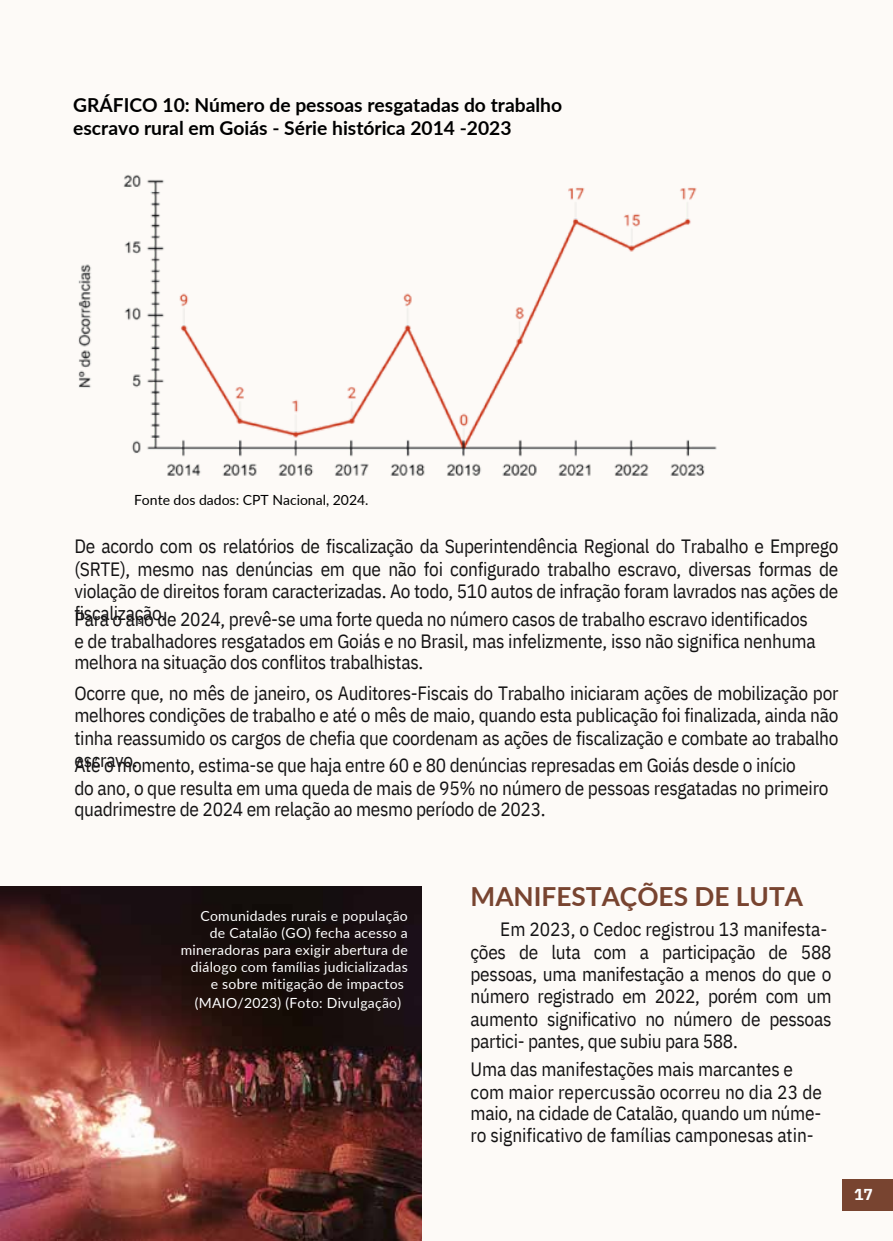
<style>
.page{position:relative;width:893px;height:1241px;background:#fff}
.page>*{position:absolute;margin:0;border:0;box-sizing:border-box;transform-origin:0 0}
.t1{font:700 26.25px "Lato";color:#784430}
.t2{font:19.25px/22.4px "IBM Plex Sans Cond";letter-spacing:-.015em;color:#141314;text-align:justify}
.t3{font:700 19.25px/22.4px "Lato";color:#000}
.t4{font:700 15.75px "IBM Plex Sans";color:#fff}
.t5{font:14px/17.2px "Lato";letter-spacing:.02em;color:#fff;text-align:right}
.t6{font:14px "Lato";color:#000}
</style>
<div class="page">
<div style="left:0;top:0;width:892px;height:1240px;background:#fdfaf7"></div>
<img style="left:78px;top:175px;width:639px;height:301px">
<img style="left:0;top:886px;width:421px;height:354px">
<div style="left:841px;top:1179px;width:51px;height:31px;background:#784430"></div>
<p class="t3" style="left:73px;top:94px;width:490px">GRÁFICO 10: Número de pessoas resgatadas do trabalho escravo rural em Goiás - Série histórica 2014 -2023</p>
<h3 class="t6" style="left:134px;top:491px;width:236px">Fonte dos dados: CPT Nacional, 2024.</h3>
<h3 class="t2" style="left:74px;top:535px;width:765px">De acordo com os relatórios de fiscalização da Superintendência Regional do Trabalho e Emprego (SRTE), mesmo nas denúncias em que não foi configurado trabalho escravo, diversas formas de violação de direitos foram caracterizadas. Ao todo, 510 autos de infração foram lavrados nas ações de fiscalização.</h3>
<h3 class="t2" style="left:74px;top:607px;width:742px">Para o ano de 2024, prevê-se uma forte queda no número casos de trabalho escravo identificados e de trabalhadores resgatados em Goiás e no Brasil, mas infelizmente, isso não significa nenhuma</h3>
<h3 class="t2" style="left:74px;top:650px;width:350px">melhora na situação dos conflitos trabalhistas.</h3>
<h3 class="t2" style="left:74px;top:681px;width:765px">Ocorre que, no mês de janeiro, os Auditores-Fiscais do Trabalho iniciaram ações de mobilização por melhores condições de trabalho e até o mês de maio, quando esta publicação foi finalizada, ainda não tinha reassumido os cargos de chefia que coordenam as ações de fiscalização e combate ao trabalho escravo.</h3>
<p class="t2" style="left:74px;top:754px;width:755px;line-height:21.7px;text-align:left">Até o momento, estima-se que haja entre 60 e 80 denúncias represadas em Goiás desde o início<br>do ano, o que resulta em uma queda de mais de 95% no número de pessoas resgatadas no primeiro quadrimestre de 2024 em relação ao mesmo período de 2023.</p>
<h3 class="t5" style="left:181px;top:906px;width:228px">Comunidades rurais e população<br>de Catalão (GO) fecha acesso a mineradoras para exigir abertura de diálogo com famílias judicializadas e sobre mitigação de impactos</h3>
<h3 class="t5" style="left:195px;top:994px;width:208px">(MAIO/2023) (Foto: Divulgação)</h3>
<p class="t1" style="left:470px;top:879px;width:334px">MANIFESTAÇÕES DE LUTA</p>
<p class="t2" style="left:500px;top:917px;width:328px">Em 2023, o Cedoc registrou 13 manifesta-</p>
<p class="t2" style="left:470px;top:940px;width:362px">ções de luta com a participação de 588 pessoas, uma manifestação a menos do que o número registrado em 2022, porém com um aumento significativo no número de pessoas partici- pantes, que subiu para 588.</p>
<h1 class="t2" style="left:470px;top:1058px;width:353px;line-height:21.9px;text-align:left">Uma das manifestações mais marcantes e com maior repercussão ocorreu no dia 23 de maio, na cidade de Catalão, quando um núme&shy;ro significativo de famílias camponesas atin-</h1>
<p class="t4" style="left:854px;top:1183px;width:20px">17</p>
</div>
